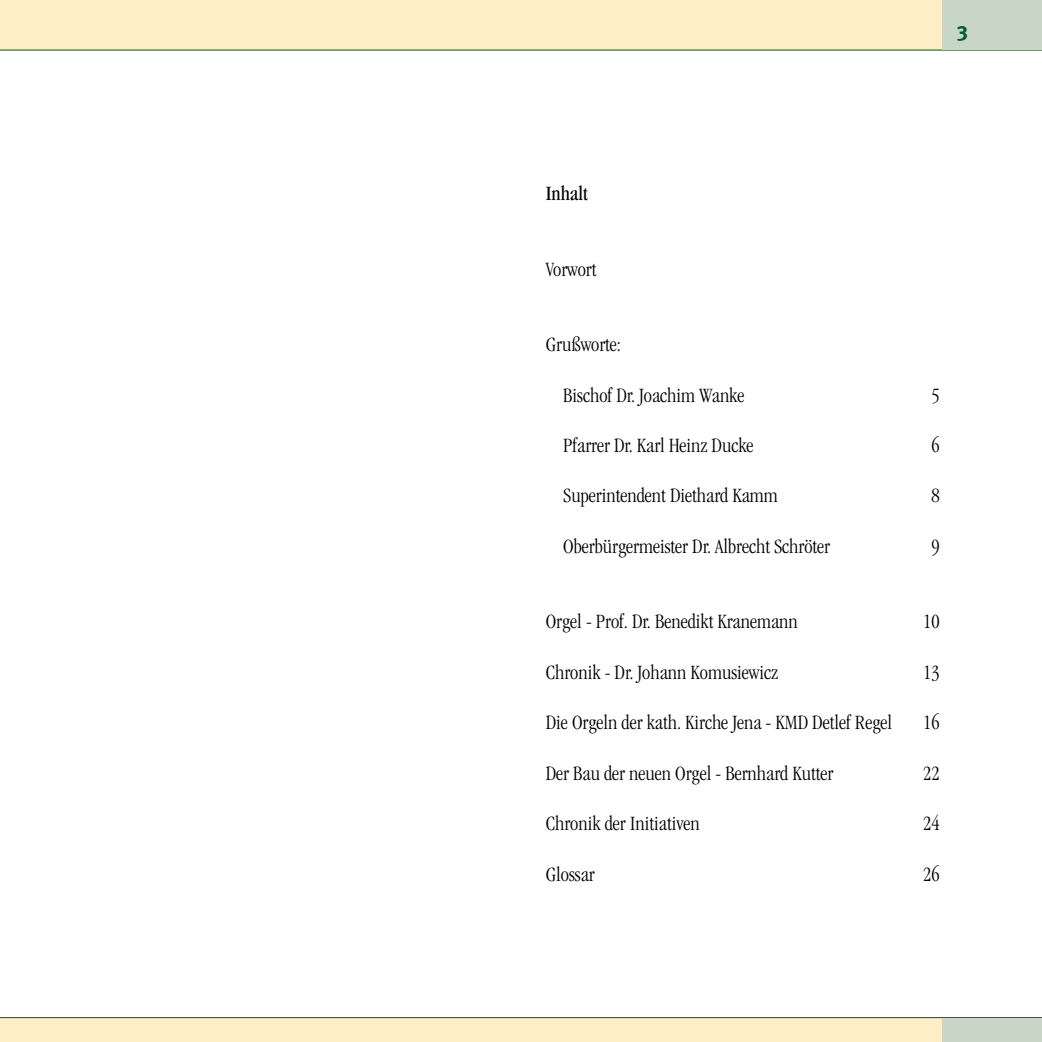
<style>
.page{position:relative;width:1042px;height:1042px;background:#fff}
.page>*{position:absolute;margin:0;border:0;box-sizing:border-box;transform-origin:0 0}
.t1{font:300 condensed 21px "Garamond";color:#000}
.t2{font:condensed 21px "Garamond";color:#000}
.t3{font:700 21px "Meta Plus";color:#005b27}
</style>
<div class="page">
<div style="left:0;top:0;width:1042px;height:51px;background:#fdeec6"></div>
<svg style="left:0;top:1017px;width:1042px;height:25px"></svg>
<div style="left:943px;top:0;width:99px;height:50px;background:#c8d6c8"></div>
<div style="left:943px;top:1018px;width:99px;height:24px;background:#c8d6c8"></div>
<p class="t3" style="left:957px;top:18px;width:12px">3</p>
<p class="t2" style="left:546px;top:182px;width:43px">Inhalt</p>
<p class="t1" style="left:546px;top:258px;width:52px">Vorwort</p>
<p class="t1" style="left:546px;top:333px;width:77px">Grußworte:</p>
<p class="t1" style="left:563px;top:384px;width:183px">Bischof Dr. Joachim Wanke</p>
<p class="t1" style="left:931px;top:384px;width:10px">5</p>
<p class="t1" style="left:563px;top:434px;width:192px">Pfarrer Dr. Karl Heinz Ducke</p>
<p class="t1" style="left:931px;top:434px;width:10px">6</p>
<p class="t1" style="left:563px;top:484px;width:216px">Superintendent Diethard Kamm</p>
<p class="t1" style="left:931px;top:484px;width:10px">8</p>
<p class="t1" style="left:563px;top:535px;width:268px">Oberbürgermeister Dr. Albrecht Schröter</p>
<p class="t1" style="left:931px;top:535px;width:10px">9</p>
<p class="t1" style="left:546px;top:610px;width:254px">Orgel - Prof. Dr. Benedikt Kranemann</p>
<p class="t1" style="left:923px;top:610px;width:18px">10</p>
<p class="t1" style="left:546px;top:661px;width:234px">Chronik - Dr. Johann Komusiewicz</p>
<p class="t1" style="left:923px;top:661px;width:18px">13</p>
<p class="t1" style="left:546px;top:711px;width:348px">Die Orgeln der kath. Kirche Jena - KMD Detlef Regel</p>
<p class="t1" style="left:923px;top:711px;width:18px">16</p>
<p class="t1" style="left:546px;top:762px;width:289px">Der Bau der neuen Orgel - Bernhard Kutter</p>
<p class="t1" style="left:923px;top:762px;width:18px">22</p>
<p class="t1" style="left:546px;top:812px;width:155px">Chronik der Initiativen</p>
<p class="t1" style="left:923px;top:812px;width:18px">24</p>
<p class="t1" style="left:546px;top:862px;width:51px">Glossar</p>
<p class="t1" style="left:923px;top:862px;width:18px">26</p>
</div>
